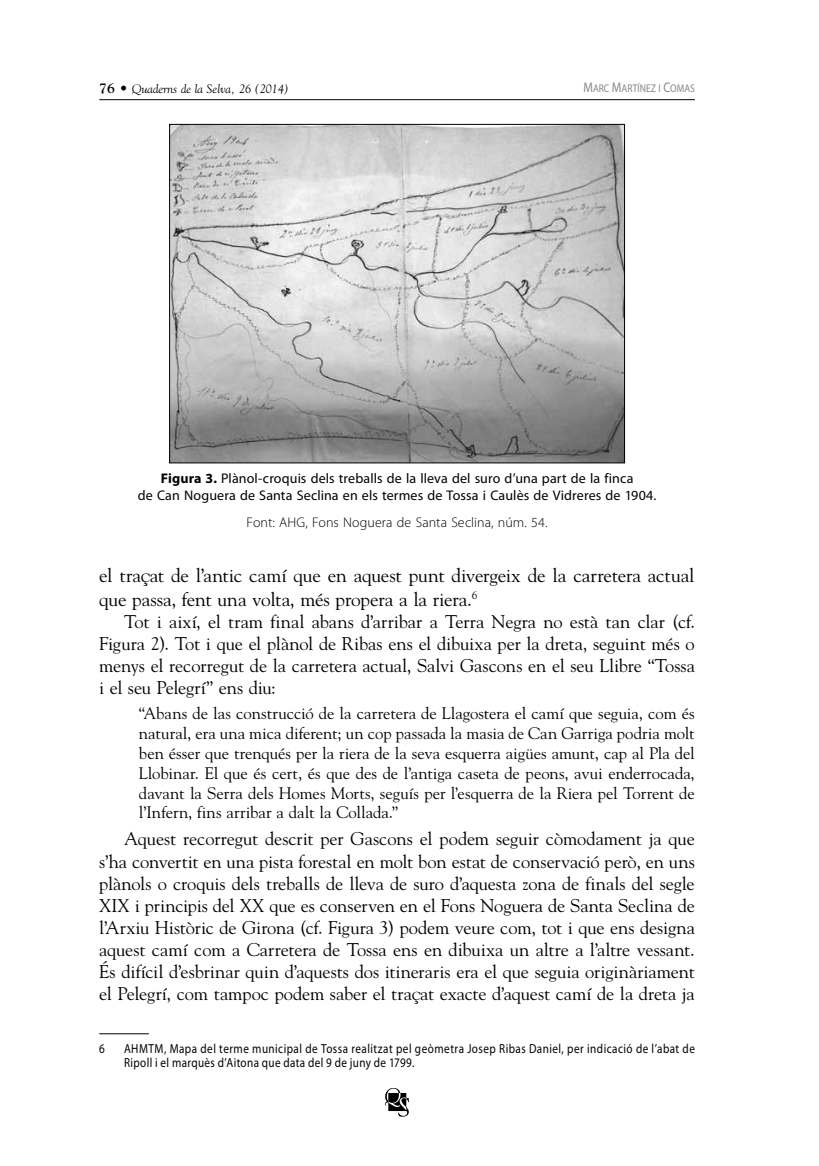
<style>
.page{position:relative;width:819px;height:1166px;background:#fff}
.page>*{position:absolute;margin:0;border:0;box-sizing:border-box;transform-origin:0 0}
.t1{font:19.25px/23.1px "Goudy Std";letter-spacing:-.01em;color:#000}
.t2{font:18.38px/22.1px "Goudy Std";letter-spacing:-.005em;color:#000;text-align:justify}
.t3{font:16.62px/19.9px "Goudy Std";color:#000;text-align:justify}
.t4{font:14px/16.8px "Myriad Pro";letter-spacing:.01em;color:#000;text-align:center}
.t5{font:300 14px "Myriad Pro";letter-spacing:.005em;color:#000}
.t6{font:13.12px/14px "Myriad Pro";letter-spacing:.04em;color:#000;scale:.85 1}
.t7{font:italic 12.25px "Goudy Std";letter-spacing:-.005em;color:#000}
.t8{font:11.2px "Myriad Pro Regular SC800";color:#878787;scale:.85 1}
.s1{font-weight:700;font-style:normal;font-size:14px}
.s2{font-size:14px}
.s3{font-weight:700}
</style>
<div class="page">
<svg style="left:385px;top:1088px;width:24px;height:28px"></svg>
<hr style="left:99px;top:99px;width:595px;height:1px;background:#000">
<hr style="left:99px;top:1033px;width:50px;height:1px;background:#000">
<img style="left:171px;top:126px;width:452px;height:335px">
<div style="left:169px;top:124px;width:456px;height:339px;border:1px solid #000"></div>
<p class="t7" style="left:99px;top:81px;width:191px"><span class="s1">76 •</span> Quaderns de la Selva, 26 (2014)</p>
<p class="t8" style="left:583px;top:82px;width:133px"><span class="s2">M</span>ARC <span class="s2">M</span>ARTÍNEZ I <span class="s2">C</span>OMAS</p>
<p class="t4" style="left:138px;top:470px;width:520px"><span class="s3">Figura 3.</span> Plànol-croquis dels treballs de la lleva del suro d’una part de la finca<br>de Can Noguera de Santa Seclina en els termes de Tossa i Caulès de Vidreres de 1904.</p>
<p class="t5" style="left:246px;top:514px;width:302px">Font: AHG, Fons Noguera de Santa Seclina, núm. 54.</p>
<p class="t1" style="left:99px;top:564px;width:596px">el traçat de l’antic camí que en aquest punt divergeix de la carretera actual que passa, fent una volta, més propera a la riera.<sup>6</sup></p>
<p class="t2" style="left:99px;top:610px;width:597px;text-indent:25px">Tot i així, el tram final abans d’arribar a Terra Negra no està tan clar (cf.<br>Figura 2). Tot i que el plànol de Ribas ens el dibuixa per la dreta, seguint més o menys el recorregut de la carretera actual, Salvi Gascons en el seu Llibre “Tossa i el seu Pelegrí” ens diu:</p>
<p class="t3" style="left:139px;top:703px;width:557px">“Abans de las construcció de la carretera de Llagostera el camí que seguia, com és natural, era una mica diferent; un cop passada la masia de Can Garriga podria molt ben ésser que trenqués per la riera de la seva esquerra aigües amunt, cap al Pla del Llobinar. El que és cert, és que des de l’antiga caseta de peons, avui enderrocada, davant la Serra dels Homes Morts, seguís per l’esquerra de la Riera pel Torrent de l’Infern, fins arribar a dalt la Collada.”</p>
<p class="t2" style="left:99px;top:828px;width:597px;text-indent:25px">Aquest recorregut descrit per Gascons el podem seguir còmodament ja que s’ha convertit en una pista forestal en molt bon estat de conservació però, en uns plànols o croquis dels treballs de lleva de suro d’aquesta zona de finals del segle XIX i principis del XX que es conserven en el Fons Noguera de Santa Seclina de l’Arxiu Històric de Girona (cf. Figura 3) podem veure com, tot i que ens designa aquest camí com a Carretera de Tossa ens en dibuixa un altre a l’altre vessant.<br>És difícil d’esbrinar quin d’aquests dos itineraris era el que seguia originàriament el Pelegrí, com tampoc podem saber el traçat exacte d’aquest camí de la dreta ja</p>
<p class="t6" style="left:99px;top:1041px;width:8px">6</p>
<p class="t6" style="left:124px;top:1041px;width:673px">AHMTM, Mapa del terme municipal de Tossa realitzat pel geòmetra Josep Ribas Daniel, per indicació de l’abat de<br>Ripoll i el marquès d’Aitona que data del 9 de juny de 1799.</p>
</div>
